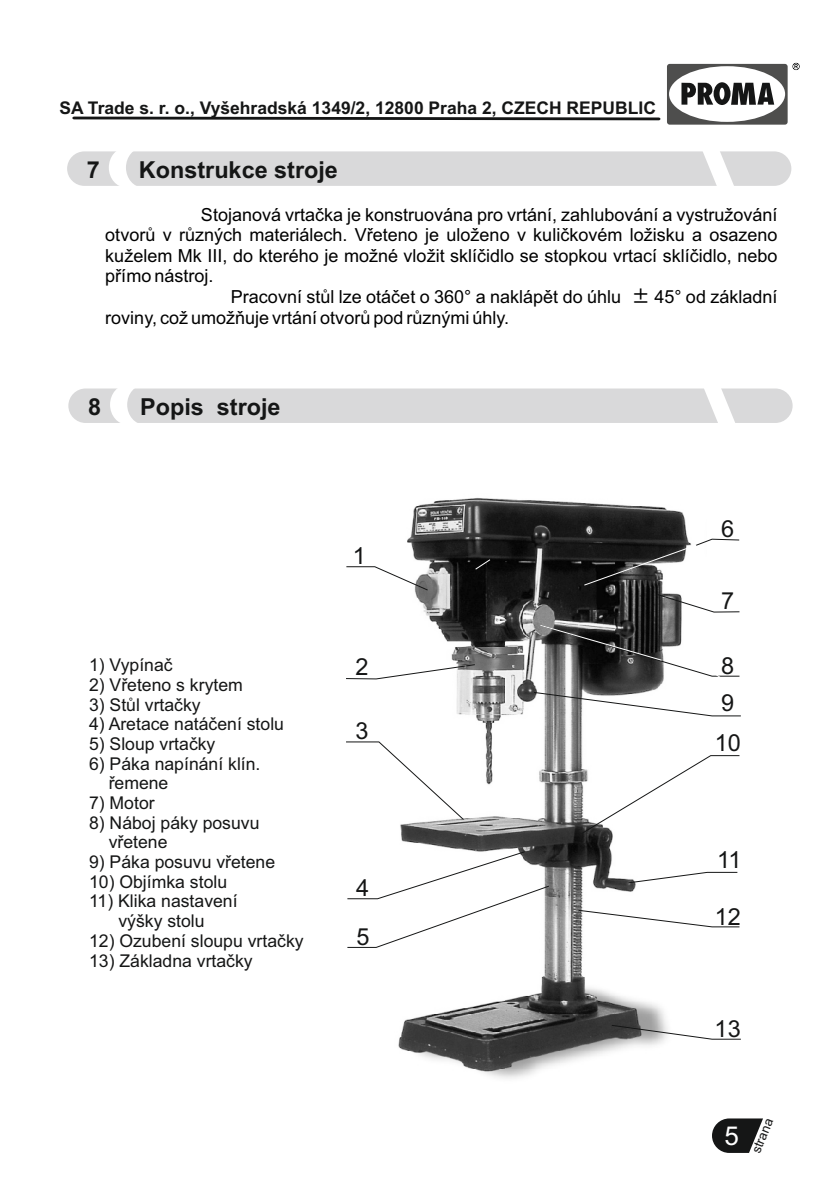
<style>
.page{position:relative;width:840px;height:1191px;background:#fff}
.page>*{position:absolute;margin:0;border:0;box-sizing:border-box;transform-origin:0 0}
.t1{font:26px "Arial";color:#fff}
.t2{font:700 23.4px "Arial";color:#151616}
.t3{font:23.4px/49.6px "Arial";color:#151616}
.t4{font:18px "Arial";color:#000}
.t5{font:17.6px/19.6px "Arial";color:#151616}
.t6{font:700 17.4px "Arial";color:#151616}
.t7{font:13px "Arial";color:#151616}
.s1{font-family:"Adobe Heiti Std"}
</style>
<div class="page">
<img style="left:398px;top:498px;width:290px;height:581px">
<svg style="left:712px;top:1118px;width:50px;height:35px"></svg>
<div style="left:67px;top:151px;width:723px;height:35px;background:#d9d9da;border-radius:17px"></div>
<svg style="left:700px;top:151px;width:36px;height:35px"></svg>
<svg style="left:667px;top:63px;width:132px;height:62px"></svg>
<svg style="left:72px;top:117px;width:588px;height:3px;background:#2e2f2f"></svg>
<svg style="left:109px;top:151px;width:34px;height:35px"></svg>
<div style="left:68px;top:388px;width:724px;height:35px;background:#d9d9da;border-radius:17px"></div>
<svg style="left:701px;top:388px;width:36px;height:35px"></svg>
<svg style="left:110px;top:388px;width:34px;height:35px"></svg>
<svg style="left:610px;top:1024px;width:131px;height:16px"></svg>
<svg style="left:577px;top:909px;width:163px;height:19px"></svg>
<svg style="left:627px;top:871px;width:111px;height:13px"></svg>
<svg style="left:580px;top:754px;width:160px;height:81px"></svg>
<svg style="left:655px;top:593px;width:85px;height:20px"></svg>
<svg style="left:346px;top:741px;width:118px;height:80px"></svg>
<svg style="left:346px;top:663px;width:129px;height:17px"></svg>
<svg style="left:346px;top:566px;width:82px;height:25px"></svg>
<svg style="left:347px;top:850px;width:203px;height:98px"></svg>
<svg style="left:474px;top:558px;width:17px;height:12px"></svg>
<svg style="left:582px;top:538px;width:157px;height:48px"></svg>
<svg style="left:633px;top:987px;width:21px;height:15px"></svg>
<svg style="left:532px;top:624px;width:209px;height:93px"></svg>
<p class="t6" style="left:59px;top:102px;width:597px">SA Trade s. r. o., Vyšehradská 1349/2, 12800 Praha 2, CZECH REPUBLIC</p>
<p class="t2" style="left:87px;top:161px;width:14px">7</p>
<p class="t2" style="left:139px;top:161px;width:200px">Konstrukce stroje</p>
<p class="t4" style="left:201px;top:208px;width:577px">Stojanová vrtačka je konstruována pro vrtání, zahlubování a vystružování</p>
<p class="t4" style="left:105px;top:228px;width:673px">otvorů v různých materiálech. Vřeteno je uloženo v kuličkovém ložisku a osazeno</p>
<p class="t4" style="left:105px;top:248px;width:673px">kuželem Mk III, do kterého je možné vložit sklíčidlo se stopkou vrtací sklíčidlo, nebo</p>
<p class="t4" style="left:105px;top:268px;width:110px">přímo nástroj.</p>
<p class="t4" style="left:231px;top:290px;width:547px">Pracovní stůl lze otáčet o 360° a naklápět do úhlu <span class="s1">±</span> 45° od základní</p>
<p class="t4" style="left:105px;top:311px;width:405px">roviny, což umožňuje vrtání otvorů pod různými úhly.</p>
<p class="t2" style="left:88px;top:398px;width:14px">8</p>
<p class="t2" style="left:140px;top:398px;width:142px">Popis stroje</p>
<p class="t5" style="left:89px;top:657px;width:85px">1) Vypínač</p>
<p class="t5" style="left:89px;top:676px;width:155px">2) Vřeteno s krytem</p>
<p class="t5" style="left:89px;top:696px;width:113px">3) Stůl vrtačky</p>
<p class="t5" style="left:89px;top:716px;width:196px">4) Aretace natáčení stolu</p>
<p class="t5" style="left:89px;top:735px;width:128px">5) Sloup vrtačky</p>
<p class="t5" style="left:109px;top:755px;width:153px;text-indent:-20px">6) Páka napínání klín. řemene</p>
<p class="t5" style="left:89px;top:794px;width:67px">7) Motor</p>
<p class="t5" style="left:109px;top:814px;width:152px;text-indent:-20px">8) Náboj páky posuvu vřetene</p>
<p class="t5" style="left:89px;top:853px;width:187px">9) Páka posuvu vřetene</p>
<p class="t5" style="left:89px;top:873px;width:139px">10) Objímka stolu</p>
<p class="t5" style="left:89px;top:893px;width:150px;text-align:center">11) Klika nastavení výšky stolu</p>
<p class="t5" style="left:89px;top:932px;width:216px">12) Ozubení sloupu vrtačky</p>
<p class="t5" style="left:89px;top:952px;width:165px">13) Základna vrtačky</p>
<p class="t3" style="left:352px;top:533px;width:15px">1</p>
<p class="t3" style="left:355px;top:644px;width:15px">2</p>
<p class="t3" style="left:355px;top:708px;width:15px">3</p>
<p class="t3" style="left:356px;top:864px;width:15px">4<br>5</p>
<p class="t3" style="left:720px;top:506px;width:15px">6</p>
<p class="t3" style="left:720px;top:578px;width:15px">7</p>
<p class="t3" style="left:720px;top:649px;width:15px;line-height:37.4px">8<br>9</p>
<p class="t3" style="left:714px;top:720px;width:28px">10</p>
<p class="t3" style="left:716px;top:837px;width:26px">11</p>
<p class="t3" style="left:714px;top:894px;width:28px">12</p>
<p class="t3" style="left:714px;top:1005px;width:28px">13</p>
<h1 class="t1" style="left:724px;top:1126px;width:16px">5</h1>
<p class="t7" style="left:750px;top:1150px;width:38px;rotate:-68deg">strana</p>
</div>
